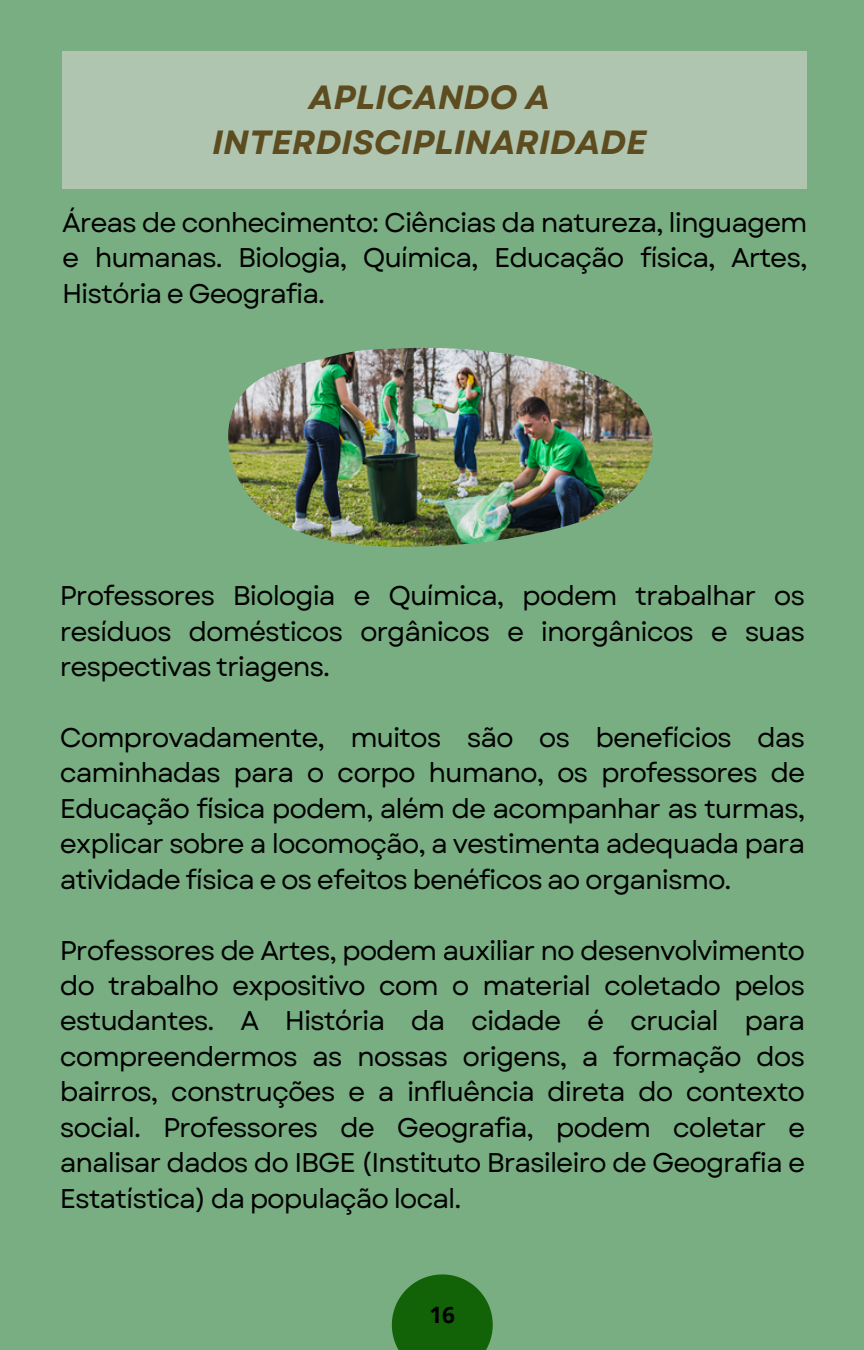
<style>
.page{position:relative;width:864px;height:1350px;background:#78ae82}
.page>*{position:absolute;margin:0;border:0;box-sizing:border-box;transform-origin:0 0}
.t1{font:italic 700 33.52px/45.4px "Garet";color:#5d4c20;text-align:center}
.t2{font:27px/35.6px "Garet";letter-spacing:-.04em;color:#000;text-align:justify}
.t3{font:700 22.5px "Open Sans";color:#000}
</style>
<div class="page">
<div style="left:62px;top:51px;width:744px;height:138px;background:#b0c5af"></div>
<img style="left:228px;top:348px;width:425px;height:199px">
<svg style="left:392px;top:1274px;width:101px;height:76px"></svg>
<p class="t1" style="left:212px;top:74px;width:436px">APLICANDO A<br>INTERDISCIPLINARIDADE</p>
<p class="t2" style="left:62px;top:205px;width:747px">Áreas de conhecimento: Ciências da natureza, linguagem e humanas. Biologia, Química, Educação física, Artes, História e Geografia.</p>
<p class="t2" style="left:60px;top:578px;width:747px">Professores Biologia e Química, podem trabalhar os resíduos domésticos orgânicos e inorgânicos e suas respectivas triagens.</p>
<p class="t2" style="left:60px;top:720px;width:747px">Comprovadamente, muitos são os benefícios das caminhadas para o corpo humano, os professores de Educação física podem, além de acompanhar as turmas, explicar sobre a locomoção, a vestimenta adequada para atividade física e os efeitos benéficos ao organismo.</p>
<p class="t2" style="left:60px;top:933px;width:747px">Professores de Artes, podem auxiliar no desenvolvimento do trabalho expositivo com o material coletado pelos estudantes. A História da cidade é crucial para compreendermos as nossas origens, a formação dos bairros, construções e a influência direta do contexto social. Professores de Geografia, podem coletar e analisar dados do IBGE (Instituto Brasileiro de Geografia e Estatística) da população local.</p>
<p class="t3" style="left:429px;top:1299px;width:27px">16</p>
</div>
